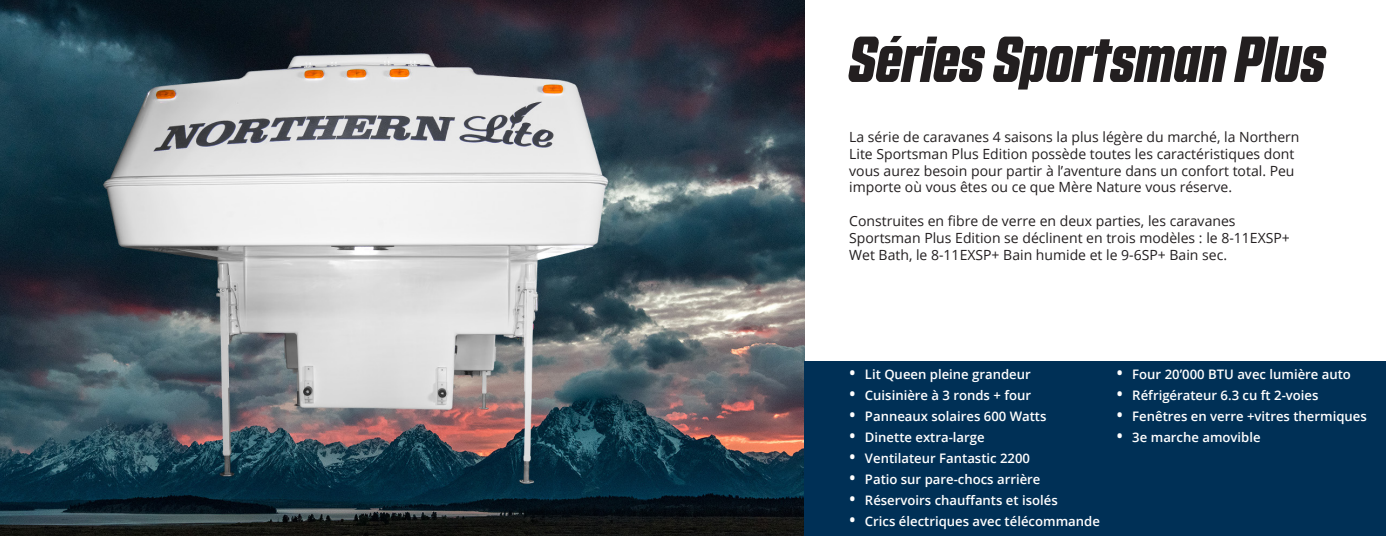
<style>
.page{position:relative;width:1386px;height:536px;background:#fff}
.page>*{position:absolute;margin:0;border:0;box-sizing:border-box;transform-origin:0 0}
.t1{font:italic 700 63px "Countach";color:#231f20}
.t2{font:14px/16.8px "Open Sans";color:#231f20}
.t3{font:600 13.12px "Open Sans";color:#fff}
.s1{font-size:17.5px}
</style>
<div class="page">
<img style="left:0;top:0;width:804px;height:536px">
<div style="left:804px;top:361px;width:582px;height:175px;background:#003056"></div>
<p class="t1" style="left:849px;top:19px;width:478px">Séries Sportsman Plus</p>
<p class="t2" style="left:849px;top:128px;width:452px">La série de caravanes 4 saisons la plus légère du marché, la Northern Lite Sportsman Plus Edition possède toutes les caractéristiques dont vous aurez besoin pour partir à l’aventure dans un confort total. Peu importe où vous êtes ou ce que Mère Nature vous réserve.</p>
<p class="t2" style="left:849px;top:212px;width:442px">Construites en fibre de verre en deux parties, les caravanes<br>Sportsman Plus Edition se déclinent en trois modèles : le 8-11EXSP+<br>Wet Bath, le 8-11EXSP+ Bain humide et le 9-6SP+ Bain sec.</p>
<p class="t3" style="left:849px;top:365px;width:183px"><span class="s1">•</span> Lit Queen pleine grandeur</p>
<p class="t3" style="left:849px;top:386px;width:183px"><span class="s1">•</span> Cuisinière à 3 ronds + four</p>
<p class="t3" style="left:849px;top:407px;width:199px"><span class="s1">•</span> Panneaux solaires 600 Watts</p>
<p class="t3" style="left:849px;top:428px;width:137px"><span class="s1">•</span> Dinette extra-large</p>
<p class="t3" style="left:849px;top:449px;width:182px"><span class="s1">•</span> Ventilateur Fantastic 2200</p>
<p class="t3" style="left:849px;top:470px;width:193px"><span class="s1">•</span> Patio sur pare-chocs arrière</p>
<p class="t3" style="left:849px;top:491px;width:210px"><span class="s1">•</span> Réservoirs chauffants et isolés</p>
<p class="t3" style="left:849px;top:512px;width:252px"><span class="s1">•</span> Crics électriques avec télécommande</p>
<p class="t3" style="left:1117px;top:365px;width:236px"><span class="s1">•</span> Four 20’000 BTU avec lumière auto</p>
<p class="t3" style="left:1117px;top:386px;width:203px"><span class="s1">•</span> Réfrigérateur 6.3 cu ft 2-voies</p>
<p class="t3" style="left:1117px;top:407px;width:252px"><span class="s1">•</span> Fenêtres en verre +vitres thermiques</p>
<p class="t3" style="left:1117px;top:428px;width:146px"><span class="s1">•</span> 3e marche amovible</p>
</div>
